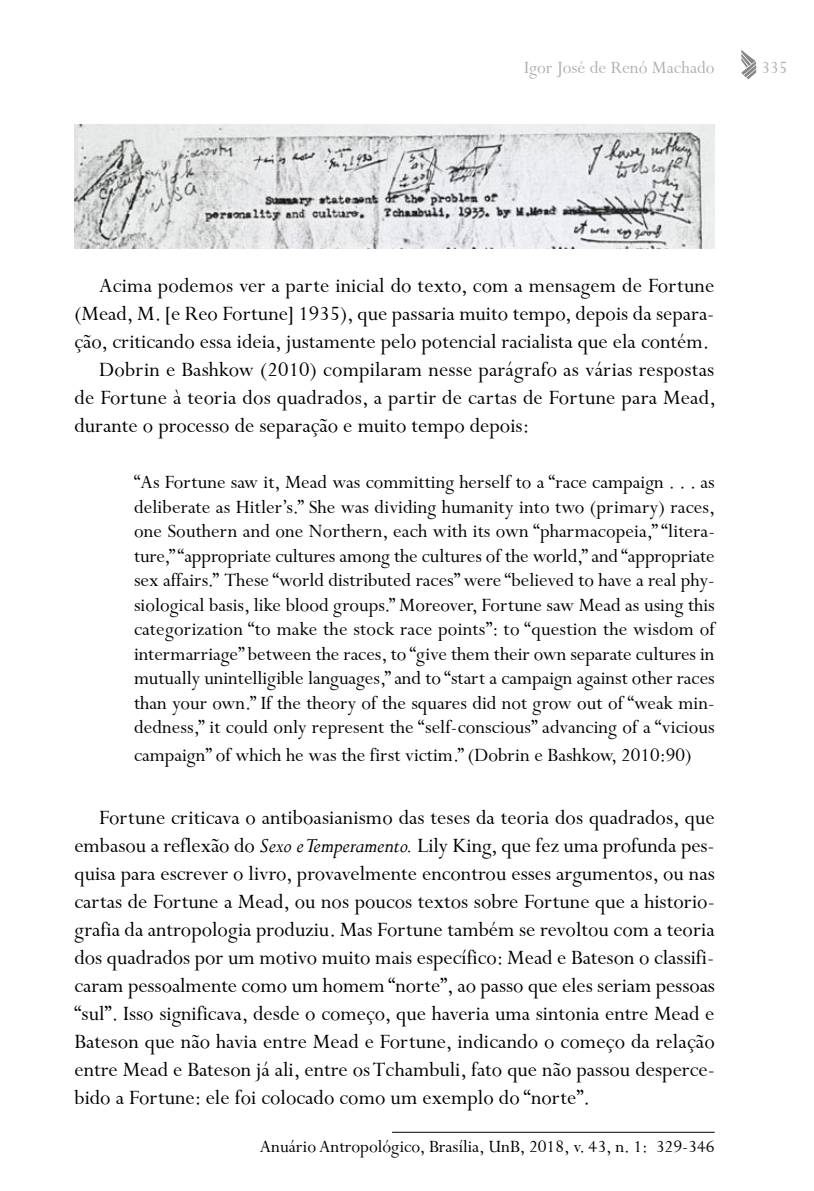
<style>
.page{position:relative;width:814px;height:1191px;background:#fff}
.page>*{position:absolute;margin:0;border:0;box-sizing:border-box;transform-origin:0 0}
.t1{font:22.75px/28px "Perpetua";color:#000;text-align:justify}
.t2{font:21px/24.5px "Perpetua";color:#000;text-align:justify}
.t3{font:19.25px "Perpetua";color:#000}
.t4{font:19.25px "Perpetua";color:#b0afb5}
.s1{font-style:italic}
</style>
<div class="page">
<hr style="left:392px;top:1131px;width:322px;height:1px;background:#000">
<svg style="left:741px;top:50px;width:15px;height:29px"></svg>
<img style="left:74px;top:124px;width:640px;height:124px">
<p class="t4" style="left:524px;top:57px;width:192px">Igor José de Renó Machado</p>
<p class="t4" style="left:761px;top:57px;width:28px">335</p>
<p class="t1" style="left:99px;top:272px;width:616px">Acima podemos ver a parte inicial do texto, com a mensagem de Fortune</p>
<p class="t1" style="left:74px;top:300px;width:641px">(Mead, M. [e Reo Fortune] 1935), que passaria muito tempo, depois da separa-</p>
<p class="t1" style="left:74px;top:328px;width:636px">ção, criticando essa ideia, justamente pelo potencial racialista que ela contém.</p>
<p class="t1" style="left:99px;top:356px;width:616px">Dobrin e Bashkow (2010) compilaram nesse parágrafo as várias respostas</p>
<p class="t1" style="left:74px;top:384px;width:643px">de Fortune à teoria dos quadrados, a partir de cartas de Fortune para Mead,</p>
<p class="t1" style="left:74px;top:412px;width:456px">durante o processo de separação e muito tempo depois:</p>
<p class="t2" style="left:134px;top:470px;width:583px">“As Fortune saw it, Mead was committing herself to a “race campaign . . . as deliberate as Hitler’s.” She was dividing humanity into two (primary) races, one Southern and one Northern, each with its own “pharmacopeia,” “litera&shy;ture,” “appropriate cultures among the cultures of the world,” and “appropriate sex affairs.” These “world distributed races” were “believed to have a real phy&shy;siological basis, like blood groups.” Moreover, Fortune saw Mead as using this categorization “to make the stock race points”: to “question the wisdom of intermarriage” between the races, to “give them their own separate cultures in mutually unintelligible languages,” and to “start a campaign against other races than your own.” If the theory of the squares did not grow out of “weak min&shy;dedness,” it could only represent the “self-conscious” advancing of a “vicious</p>
<p class="t2" style="left:134px;top:744px;width:559px">campaign” of which he was the first victim.” (Dobrin e Bashkow, 2010:90)</p>
<p class="t1" style="left:74px;top:804px;width:642px;text-indent:25px">Fortune criticava o antiboasianismo das teses da teoria dos quadrados, que embasou a reflexão do <span class="s1">Sexo e Temperamento.</span> Lily King, que fez uma profunda pes&shy;quisa para escrever o livro, provavelmente encontrou esses argumentos, ou nas cartas de Fortune a Mead, ou nos poucos textos sobre Fortune que a historio&shy;grafia da antropologia produziu. Mas Fortune também se revoltou com a teoria dos quadrados por um motivo muito mais específico: Mead e Bateson o classifi&shy;caram pessoalmente como um homem “norte”, ao passo que eles seriam pessoas “sul”. Isso significava, desde o começo, que haveria uma sintonia entre Mead e Bateson que não havia entre Mead e Fortune, indicando o começo da relação entre Mead e Bateson já ali, entre os Tchambuli, fato que não passou desperce&shy;bido a Fortune: ele foi colocado como um exemplo do “norte”.</p>
<p class="t3" style="left:260px;top:1136px;width:456px">Anuário Antropológico, Brasília, UnB, 2018, v. 43, n. 1: 329-346</p>
</div>
